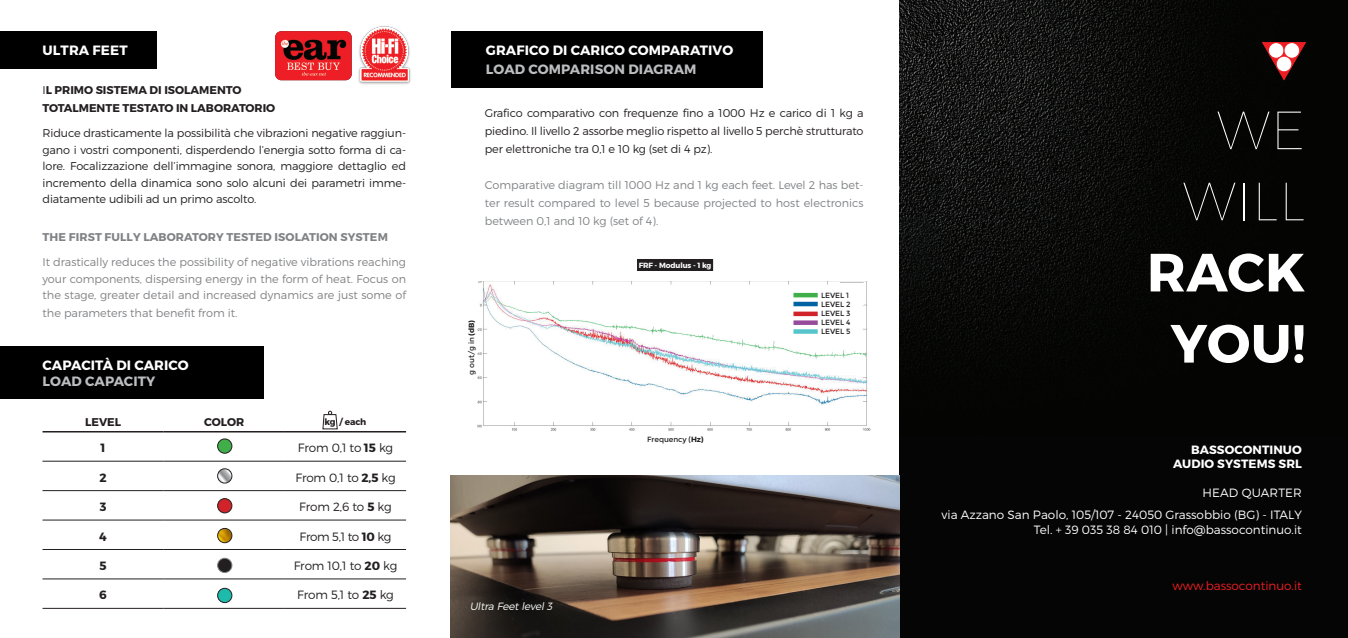
<style>
.page{position:relative;width:1348px;height:638px;background:#fff}
.page>*{position:absolute;margin:0;border:0;box-sizing:border-box;transform-origin:0 0}
.t1{font:700 53.7px "Montserrat";letter-spacing:.01em;color:#fff}
.t2{font:100 53.7px "Montserrat";letter-spacing:.01em;color:#fff}
.t3{font:700 13.5px "Montserrat";letter-spacing:.01em;color:#fff}
.t4{font:700 13.5px "Montserrat";letter-spacing:.01em;color:#bcbdc0}
.t5{font:300 12px "Montserrat";color:#fff}
.t6{font:300 12px "Montserrat";letter-spacing:-.01em;color:#231f20}
.t7{font:700 12px "Montserrat";letter-spacing:.01em;color:#fff}
.t8{font:300 12px "Montserrat";color:#ee1d23}
.t9{font:700 12px "Montserrat";color:#231f20}
.t10{font:300 11.25px/16.5px "Montserrat";letter-spacing:-.01em;color:#231f20;text-align:justify}
.t11{font:300 11.25px/16.5px "Montserrat";color:#808285;text-align:justify}
.t12{font:700 11.25px "Montserrat";color:#231f20}
.t13{font:700 11.25px "Montserrat";letter-spacing:.01em;color:#808285}
.t14{font:italic 300 10.5px "Montserrat";color:#fff}
.t15{font:700 9px "Montserrat";letter-spacing:-.01em;color:#231f20}
.t16{font:7.5px "Montserrat";letter-spacing:-.01em;color:#231f20}
.t17{font:700 7.5px "Montserrat";letter-spacing:-.01em;color:#fff}
.s1{font-weight:300}
.s2{font-weight:700}
</style>
<div class="page">
<img style="left:899px;top:0;width:449px;height:638px">
<svg style="left:1262px;top:42px;width:43px;height:38px"></svg>
<div style="left:1268px;top:43px;width:16px;height:15px;background:#fff;border-radius:50%"></div>
<div style="left:1268px;top:43px;width:16px;height:15px;border:1px solid #ee1d23;border-radius:50%"></div>
<div style="left:1284px;top:43px;width:16px;height:15px;background:#fff;border-radius:50%"></div>
<div style="left:1284px;top:43px;width:16px;height:15px;border:1px solid #ee1d23;border-radius:50%"></div>
<div style="left:1276px;top:56px;width:16px;height:16px;background:#fff;border-radius:50%"></div>
<div style="left:1276px;top:56px;width:16px;height:16px;border:1px solid #ee1d23;border-radius:50%"></div>
<div style="left:451px;top:31px;width:311px;height:56px;background:#000"></div>
<div style="left:0;top:31px;width:156px;height:37px;background:#000"></div>
<div style="left:0;top:346px;width:264px;height:53px;background:#000"></div>
<hr style="left:43px;top:461px;width:121px;height:1px;background:#231f20">
<hr style="left:164px;top:461px;width:121px;height:1px;background:#231f20">
<hr style="left:285px;top:461px;width:121px;height:1px;background:#231f20">
<hr style="left:43px;top:490px;width:121px;height:1px;background:#231f20">
<hr style="left:164px;top:490px;width:121px;height:1px;background:#231f20">
<hr style="left:285px;top:490px;width:121px;height:1px;background:#231f20">
<hr style="left:43px;top:520px;width:121px;height:1px;background:#231f20">
<hr style="left:164px;top:520px;width:121px;height:1px;background:#231f20">
<hr style="left:285px;top:520px;width:121px;height:1px;background:#231f20">
<hr style="left:43px;top:549px;width:121px;height:1px;background:#231f20">
<hr style="left:164px;top:549px;width:121px;height:1px;background:#231f20">
<hr style="left:285px;top:549px;width:121px;height:1px;background:#231f20">
<hr style="left:43px;top:578px;width:121px;height:1px;background:#231f20">
<hr style="left:164px;top:578px;width:121px;height:1px;background:#231f20">
<hr style="left:285px;top:578px;width:121px;height:1px;background:#231f20">
<hr style="left:43px;top:608px;width:121px;height:1px;background:#231f20">
<hr style="left:164px;top:608px;width:121px;height:1px;background:#231f20">
<hr style="left:285px;top:608px;width:121px;height:1px;background:#231f20">
<hr style="left:43px;top:431px;width:121px;height:1px;background:#231f20">
<hr style="left:164px;top:431px;width:121px;height:1px;background:#231f20">
<hr style="left:285px;top:431px;width:121px;height:1px;background:#231f20">
<svg style="left:218px;top:469px;width:14px;height:14px"></svg>
<div style="left:217px;top:468px;width:15px;height:15px;border:1px solid #231f20;border-radius:50%"></div>
<div style="left:218px;top:498px;width:14px;height:15px;background:#d1232a;border-radius:50%"></div>
<div style="left:217px;top:498px;width:15px;height:15px;border:1px solid #231f20;border-radius:50%"></div>
<div style="left:218px;top:439px;width:14px;height:14px;background:#40ae49;border-radius:50%"></div>
<div style="left:217px;top:438px;width:15px;height:15px;border:1px solid #231f20;border-radius:50%"></div>
<div style="left:218px;top:588px;width:14px;height:14px;background:#1dbbab;border-radius:50%"></div>
<div style="left:217px;top:588px;width:15px;height:15px;border:1px solid #231f20;border-radius:50%"></div>
<img style="left:218px;top:528px;width:14px;height:15px">
<div style="left:217px;top:528px;width:15px;height:15px;border:1px solid #231f20;border-radius:50%"></div>
<div style="left:218px;top:558px;width:14px;height:14px;background:#231f20;border-radius:50%"></div>
<div style="left:217px;top:558px;width:15px;height:15px;border:1px solid #808285;border-radius:50%"></div>
<svg style="left:322px;top:411px;width:16px;height:19px"></svg>
<img style="left:477px;top:281px;width:394px;height:150px">
<div style="left:637px;top:259px;width:76px;height:12px;background:#231f20"></div>
<hr style="left:793px;top:302px;width:25px;height:4px;background:#0163a3">
<hr style="left:793px;top:293px;width:25px;height:4px;background:#40ae49">
<hr style="left:793px;top:312px;width:25px;height:4px;background:#d1232a">
<div style="left:793px;top:320px;width:25px;height:5px;background:#964b9d"></div>
<div style="left:793px;top:329px;width:25px;height:5px;background:#56c5cb"></div>
<div style="left:838px;top:283px;width:26px;height:22px;background:#fff"></div>
<img style="left:451px;top:475px;width:448px;height:163px">
<img style="left:275px;top:31px;width:62px;height:49px">
<img style="left:337px;top:26px;width:74px;height:59px">
<p class="t3" style="left:43px;top:42px;width:87px">ULTRA FEET</p>
<p class="t12" style="left:43px;top:83px;width:200px"><span class="s1">I</span>L PRIMO SISTEMA DI ISOLAMENTO</p>
<p class="t12" style="left:43px;top:101px;width:234px">TOTALMENTE TESTATO IN LABORATORIO</p>
<p class="t10" style="left:43px;top:125px;width:365px">Riduce drasticamente la possibilità che vibrazioni negative raggiun&shy;gano i vostri componenti, disperdendo l’energia sotto forma di ca&shy;lore. Focalizzazione dell’immagine sonora, maggiore dettaglio ed incremento della dinamica sono solo alcuni dei parametri imme&shy;diatamente udibili ad un primo ascolto.</p>
<p class="t13" style="left:43px;top:230px;width:347px">THE FIRST FULLY LABORATORY TESTED ISOLATION SYSTEM</p>
<p class="t11" style="left:43px;top:254px;width:365px">It drastically reduces the possibility of negative vibrations reaching your components, dispersing energy in the form of heat. Focus on the stage, greater detail and increased dynamics are just some of</p>
<p class="t11" style="left:43px;top:305px;width:196px">the parameters that benefit from it.</p>
<p class="t3" style="left:43px;top:357px;width:148px">CAPACITÀ DI CARICO</p>
<p class="t4" style="left:43px;top:373px;width:114px">LOAD CAPACITY</p>
<p class="t12" style="left:85px;top:415px;width:37px">LEVEL</p>
<p class="t12" style="left:204px;top:415px;width:42px">COLOR</p>
<p class="t15" style="left:325px;top:416px;width:43px">kg / each</p>
<p class="t9" style="left:101px;top:440px;width:6px">1</p>
<p class="t6" style="left:298px;top:441px;width:97px">From 0,1 to <span class="s2">15</span> kg</p>
<p class="t9" style="left:100px;top:470px;width:9px">2</p>
<p class="t6" style="left:295px;top:470px;width:102px">From 0,1 to <span class="s2">2,5</span> kg</p>
<p class="t9" style="left:100px;top:499px;width:8px">3</p>
<p class="t6" style="left:299px;top:499px;width:94px">From 2,6 to <span class="s2">5</span> kg</p>
<p class="t9" style="left:99px;top:529px;width:9px">4</p>
<p class="t6" style="left:300px;top:529px;width:93px">From 5,1 to <span class="s2">10</span> kg</p>
<p class="t9" style="left:100px;top:558px;width:9px">5</p>
<p class="t6" style="left:294px;top:558px;width:105px">From 10,1 to <span class="s2">20</span> kg</p>
<p class="t9" style="left:99px;top:588px;width:9px">6</p>
<p class="t6" style="left:297px;top:588px;width:98px">From 5,1 to <span class="s2">25</span> kg</p>
<p class="t3" style="left:486px;top:42px;width:249px">GRAFICO DI CARICO COMPARATIVO</p>
<p class="t4" style="left:486px;top:61px;width:212px">LOAD COMPARISON DIAGRAM</p>
<p class="t10" style="left:485px;top:103px;width:380px;line-height:18px">Grafico comparativo con frequenze fino a 1000 Hz e carico di 1 kg a piedino. Il livello 2 assorbe meglio rispetto al livello 5 perchè strutturato per elettroniche tra 0,1 e 10 kg (set di 4 pz).</p>
<p class="t11" style="left:485px;top:175px;width:380px;line-height:18px">Comparative diagram till 1000 Hz and 1 kg each feet. Level 2 has bet&shy;ter result compared to level 5 because projected to host electronics between 0,1 and 10 kg (set of 4).</p>
<p class="t16" style="left:467px;top:375px;width:56px;rotate:-90deg">g out/g in <span class="s2">(dB)</span></p>
<p class="t14" style="left:470px;top:599px;width:86px">Ultra Feetlevel3</p>
<p class="t17" style="left:639px;top:261px;width:74px">FRF - Modulus - 1 kg</p>
<p class="t16" style="left:647px;top:435px;width:58px">Frequency (<span class="s2">Hz)</span></p>
<p class="t16" style="left:821px;top:291px;width:30px">LEVEL 1</p>
<p class="t16" style="left:821px;top:300px;width:31px">LEVEL 2</p>
<p class="t16" style="left:821px;top:309px;width:31px">LEVEL 3</p>
<p class="t16" style="left:821px;top:318px;width:31px">LEVEL 4</p>
<p class="t16" style="left:821px;top:327px;width:31px">LEVEL 5</p>
<p class="t2" style="left:1217px;top:97px;width:90px">WE</p>
<p class="t2" style="left:1183px;top:168px;width:124px">WILL</p>
<p class="t1" style="left:1147px;top:239px;width:160px">RACK</p>
<p class="t1" style="left:1171px;top:310px;width:136px">YOU!</p>
<p class="t7" style="left:1191px;top:442px;width:112px">BASSOCONTINUO</p>
<p class="t7" style="left:1173px;top:456px;width:130px">AUDIO SYSTEMS SRL</p>
<p class="t5" style="left:1202px;top:485px;width:101px">HEAD QUARTER</p>
<p class="t5" style="left:942px;top:508px;width:362px">via Azzano San Paolo, 105/107 - 24050 Grassobbio (BG) - ITALY</p>
<p class="t5" style="left:1034px;top:522px;width:269px">Tel. + 39 035 38 84 010 | info@bassocontinuo.it</p>
<p class="t8" style="left:1172px;top:579px;width:131px">www.bassocontinuo.it</p>
</div>
